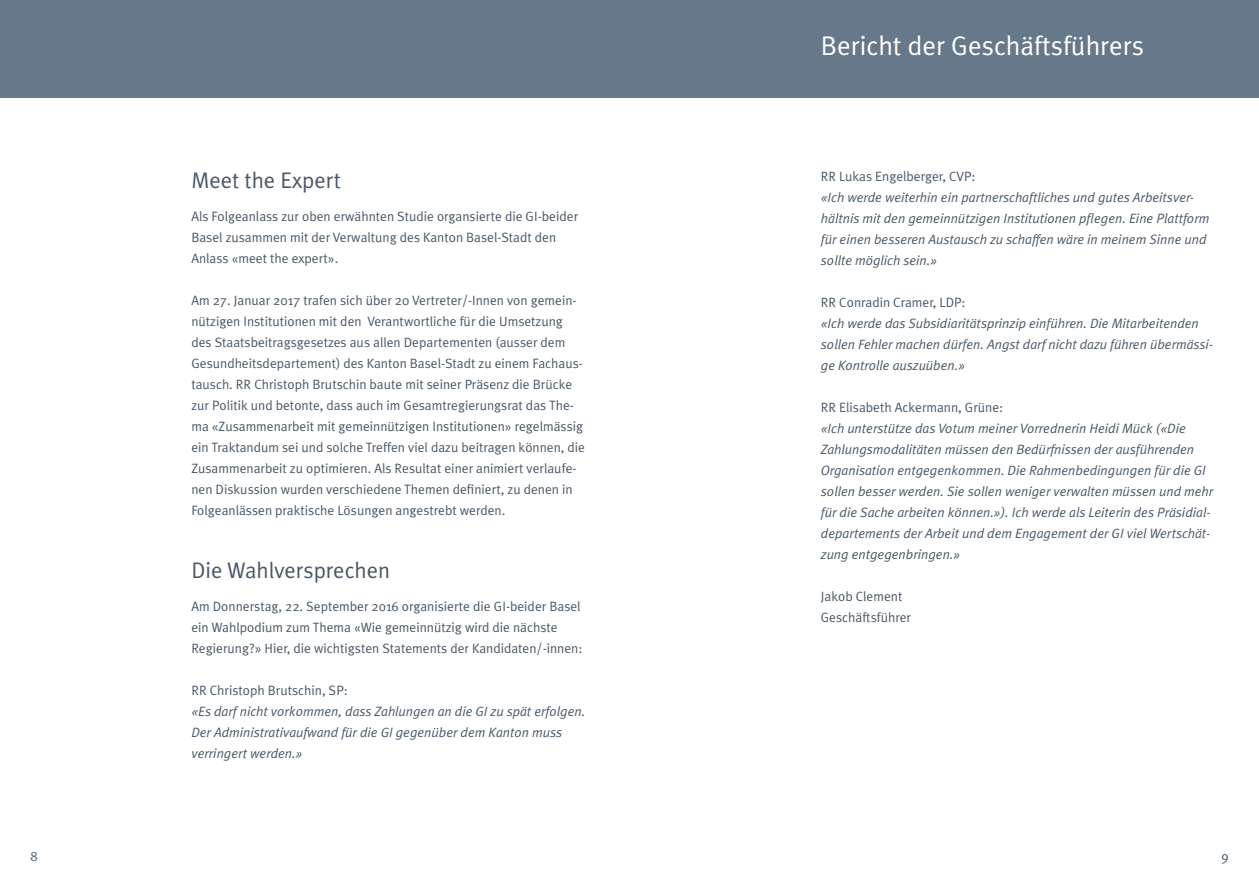
<style>
.page{position:relative;width:1259px;height:893px;background:#fff}
.page>*{position:absolute;margin:0;border:0;box-sizing:border-box;transform-origin:0 0}
.t1{font:27px "Meta Plus Normal";color:#fff}
.t2{font:22.5px "Meta Plus Normal";color:#485868}
.t3{font:13.5px/21px "Meta Plus Normal";color:#485868}
.t4{font:italic 13.5px/21px "Meta Plus Normal";color:#485868}
</style>
<div class="page">
<div style="left:0;top:0;width:1259px;height:98px;background:#68788b"></div>
<h2 class="t2" style="left:191px;top:167px;width:151px">Meet the Expert</h2>
<p class="t3" style="left:191px;top:206px;width:388px">Als Folgeanlass zur oben erwähnten Studie organsierte die GI-beider<br>Basel zusammen mit der Verwaltung des Kanton Basel-Stadt den<br>Anlass «meet the expert».</p>
<p class="t3" style="left:191px;top:290px;width:395px">Am 27. Januar 2017 trafen sich über 20 Vertreter/-Innen von gemein&shy;nützigen Institutionen mit den Verantwortliche für die Umsetzung des Staatsbeitragsgesetzes aus allen Departementen (ausser dem Gesundheitsdepartement) des Kanton Basel-Stadt zu einem Fachaus&shy;tausch. RR Christoph Brutschin baute mit seiner Präsenz die Brücke zur Politik und betonte, dass auch im Gesamtregierungsrat das The&shy;ma «Zusammenarbeit mit gemeinnützigen Institutionen» regelmässig ein Traktandum sei und solche Treffen viel dazu beitragen können, die Zusammenarbeit zu optimieren. Als Resultat einer animiert verlaufe&shy;nen Diskussion wurden verschiedene Themen definiert, zu denen in Folgeanlässen praktische Lösungen angestrebt werden.</p>
<h2 class="t2" style="left:191px;top:557px;width:200px">Die Wahlversprechen</h2>
<p class="t3" style="left:191px;top:596px;width:393px">Am Donnerstag, 22. September 2016 organisierte die GI-beider Basel ein Wahlpodium zum Thema «Wie gemeinnützig wird die nächste<br>Regierung?» Hier, die wichtigsten Statements der Kandidaten/-innen:</p>
<p class="t3" style="left:191px;top:680px;width:158px">RR Christoph Brutschin, SP:</p>
<p class="t4" style="left:191px;top:701px;width:395px">«Es darf nicht vorkommen, dass Zahlungen an die GI zu spät erfolgen.<br>Der Administrativaufwand für die GI gegenüber dem Kanton muss verringert werden.»</p>
<h1 class="t1" style="left:821px;top:30px;width:324px">Bericht der Geschäftsführers</h1>
<p class="t3" style="left:821px;top:165px;width:156px">RR Lukas Engelberger, CVP:</p>
<p class="t4" style="left:821px;top:186px;width:390px">«Ich werde weiterhin ein partnerschaftliches und gutes Arbeitsver&shy;hältnis mit den gemeinnützigen Institutionen pflegen. Eine Plattform für einen besseren Austausch zu schaffen wäre in meinem Sinne und sollte möglich sein.»</p>
<p class="t3" style="left:821px;top:291px;width:146px">RR Conradin Cramer, LDP:</p>
<p class="t4" style="left:821px;top:312px;width:394px">«Ich werde das Subsidiaritätsprinzip einführen. Die Mitarbeitenden sollen Fehler machen dürfen. Angst darf nicht dazu führen übermässi&shy;ge Kontrolle auszuüben.»</p>
<p class="t3" style="left:821px;top:396px;width:184px">RR Elisabeth Ackermann, Grüne:</p>
<p class="t4" style="left:821px;top:417px;width:394px">«Ich unterstütze das Votum meiner Vorrednerin Heidi Mück («Die Zahlungsmodalitäten müssen den Bedürfnissen der ausführenden Organisation entgegenkommen. Die Rahmenbedingungen für die GI sollen besser werden. Sie sollen weniger verwalten müssen und mehr für die Sache arbeiten können.»). Ich werde als Leiterin des Präsidial&shy;departements der Arbeit und dem Engagement der GI viel Wertschät&shy;zung entgegenbringen.»</p>
<p class="t3" style="left:821px;top:586px;width:92px">Jakob Clement<br>Geschäftsführer</p>
<p class="t3" style="left:30px;top:846px;width:9px">8</p>
<p class="t3" style="left:1221px;top:846px;width:9px">9</p>
</div>
